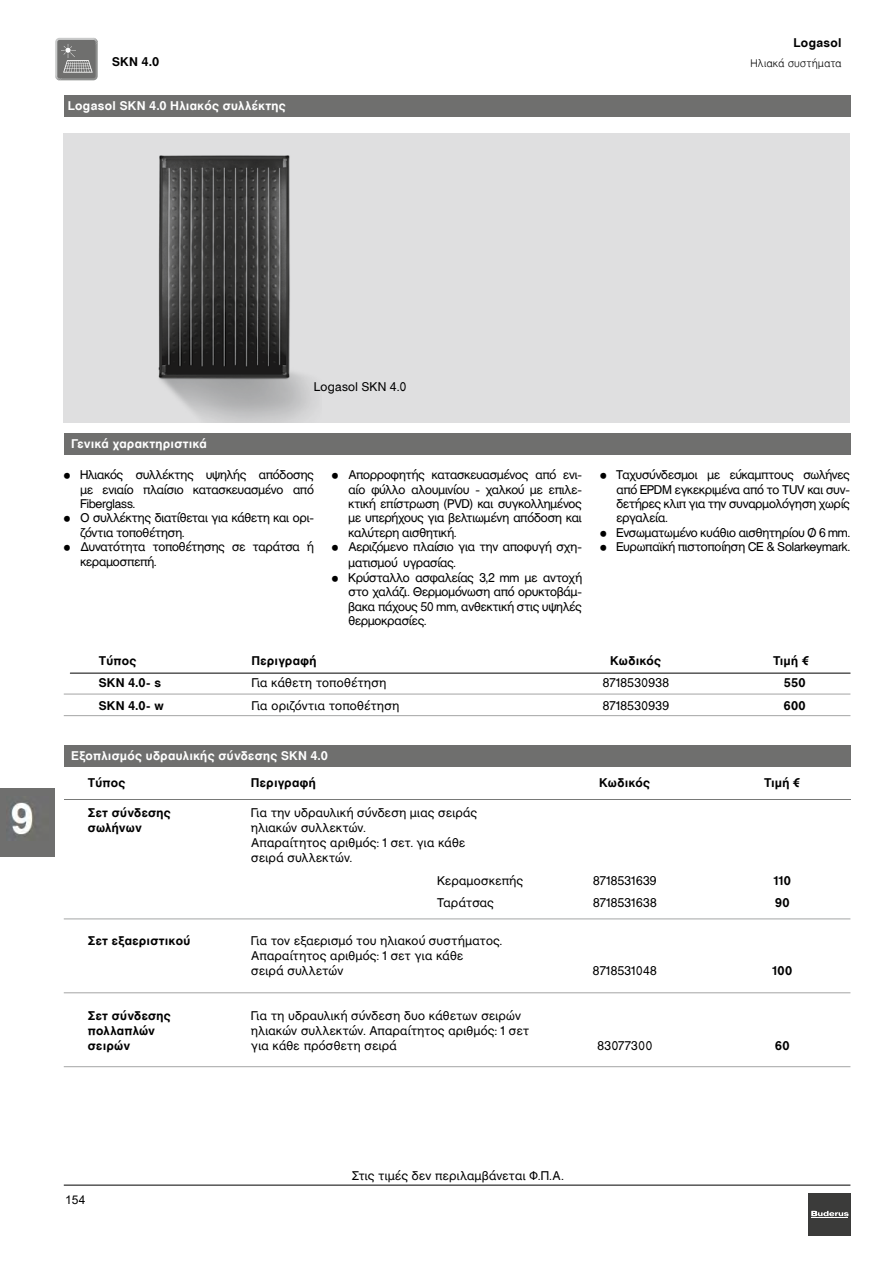
<style>
.page{position:relative;width:893px;height:1263px;background:#fff}
.page>*{position:absolute;margin:0;border:0;box-sizing:border-box;transform-origin:0 0}
.t1{font:12px/14.4px "Mg Helvetica UC Pol";letter-spacing:-.01em;color:#000;text-align:justify}
.t2{font:12px/15px "Mg Helvetica UC Pol";letter-spacing:.01em;color:#000}
.t3{font:12px/14.4px "Mg Helvetica UC Pol";letter-spacing:-.035em;color:#000}
.t4{font:700 12px "Mg Helvetica UC Pol";letter-spacing:.02em;color:#000}
.t5{font:700 12px "Mg Helvetica UC Pol";letter-spacing:.02em;color:#fff}
.t6{font:12px "Mg Helvetica UC Pol";letter-spacing:.03em;color:#000}
.t7{font:12px "Mg Helvetica Light UC Pol";letter-spacing:.02em;color:#000}
.t8{font:12px "Mg Helvetica UC Pol";letter-spacing:.02em;color:#000}
.t9{font:12px "Mg Helvetica UC Pol";letter-spacing:.025em;color:#000}
.t10{font:700 12px "Mg Helvetica UC Pol";color:#000}
.t11{font:12px "Arial";color:#000}
</style>
<div class="page">
<hr style="left:64px;top:1185px;width:786px;height:1px;background:#000">
<div style="left:808px;top:1193px;width:42px;height:43px;background:#3b3b3a"></div>
<hr style="left:811px;top:1217px;width:37px;height:1px;background:#fff">
<svg style="left:811px;top:1211px;width:38px;height:5px"></svg>
<div style="left:0;top:788px;width:55px;height:69px;background:#6f6f6e"></div>
<div style="left:64px;top:133px;width:786px;height:289px;background:#dfdfe0"></div>
<div style="left:64px;top:96px;width:786px;height:21px;background:#6f6f6e"></div>
<div style="left:64px;top:434px;width:786px;height:21px;background:#6f6f6e"></div>
<div style="left:64px;top:746px;width:786px;height:21px;background:#6f6f6e"></div>
<hr style="left:70px;top:673px;width:780px;height:1px;background:#000">
<hr style="left:64px;top:918px;width:786px;height:1px;background:#a4a5a5">
<hr style="left:64px;top:715px;width:786px;height:1px;background:#a4a5a5">
<hr style="left:64px;top:694px;width:786px;height:1px;background:#a4a5a5">
<hr style="left:64px;top:992px;width:786px;height:1px;background:#a4a5a5">
<hr style="left:64px;top:1066px;width:786px;height:1px;background:#a4a5a5">
<img style="left:158px;top:155px;width:156px;height:267px">
<hr style="left:64px;top:799px;width:786px;height:1px;background:#787978">
<svg style="left:55px;top:38px;width:43px;height:42px"></svg>
<img style="left:10px;top:802px;width:24px;height:33px">
<p class="t4" style="left:794px;top:35px;width:50px">Logasol</p>
<p class="t4" style="left:112px;top:54px;width:48px">SKN 4.0</p>
<p class="t7" style="left:751px;top:57px;width:92px">Ηλιακά συστήματα</p>
<p class="t5" style="left:68px;top:98px;width:219px">Logasol SKN 4.0 Ηλιακός συλλέκτης</p>
<p class="t5" style="left:72px;top:436px;width:137px">Γενικά χαρακτηριστικά</p>
<p class="t8" style="left:314px;top:379px;width:94px">Logasol SKN 4.0</p>
<p class="t1" style="left:80px;top:468px;width:235px;text-indent:-16px">• Hλιακός συλλέκτης υψηλής απόδοσης με ενιαίο πλαίσιο κατασκευασμένο από Fiberglass.</p>
<p class="t3" style="left:80px;top:511px;width:235px;text-indent:-16px">• Ο συλλέκτης διατίθεται για κάθετη και ορι&shy;ζόντια τοποθέτηση.</p>
<p class="t3" style="left:80px;top:540px;width:235px;text-indent:-16px">• Δυνατότητα τοποθέτησης σε ταράτσα ή κεραμοσπεπή.</p>
<p class="t1" style="left:348px;top:468px;width:235px;text-indent:-16px">• Απορροφητής κατασκευασμένος από ενι&shy;αίο φύλλο αλουμινίου - χαλκού με επιλε&shy;κτική επίστρωση (PVD) και συγκολλημένος με υπερήχους για βελτιωμένη απόδοση και καλύτερη αισθητική.</p>
<p class="t3" style="left:348px;top:539px;width:235px;line-height:16.2px;text-indent:-16px">• Αεριζόμενο πλαίσιο για την αποφυγή σχη&shy;ματισμού υγρασίας.</p>
<p class="t1" style="left:348px;top:570px;width:235px;text-indent:-17px">• Κρύσταλλο ασφαλείας 3,2 mm με αντοχή στο χαλάζι. Θερμομόνωση από ορυκτοβάμ&shy;βακα πάχους 50 mm, ανθεκτική στις υψηλές θερμοκρασίες.</p>
<p class="t1" style="left:616px;top:468px;width:235px;text-indent:-16px">• Ταχυσύνδεσμοι με εύκαμπτους σωλήνες από EPDM εγκεκριμένα από το TUV και συν&shy;δετήρες κλιπ για την συναρμολόγηση χωρίς εργαλεία.</p>
<p class="t3" style="left:600px;top:525px;width:252px">• Ενσωματωμένο κυάθιο αισθητηρίου 6 mm.</p>
<p class="t1" style="left:600px;top:540px;width:252px">• Ευρωπαϊκή πιστοποίηση CE &amp; Solarkeymark.</p>
<p class="t4" style="left:99px;top:653px;width:39px">Τύπος</p>
<p class="t4" style="left:252px;top:653px;width:66px">Περιγραφή</p>
<p class="t4" style="left:610px;top:653px;width:52px">Κωδικός</p>
<p class="t4" style="left:773px;top:653px;width:38px">Τιμή €</p>
<p class="t4" style="left:99px;top:675px;width:64px">SKN 4.0- s</p>
<p class="t1" style="left:252px;top:676px;width:136px">Για κάθετη τοποθέτηση</p>
<p class="t6" style="left:603px;top:676px;width:68px">8718530938</p>
<p class="t4" style="left:784px;top:675px;width:23px">550</p>
<p class="t4" style="left:99px;top:698px;width:67px">SKN 4.0- w</p>
<p class="t1" style="left:252px;top:698px;width:149px">Για οριζόντια τοποθέτηση</p>
<p class="t6" style="left:603px;top:698px;width:68px">8718530939</p>
<p class="t4" style="left:784px;top:698px;width:23px">600</p>
<p class="t5" style="left:72px;top:748px;width:258px">Εξοπλισμός υδραυλικής σύνδεσης SKN 4.0</p>
<p class="t4" style="left:88px;top:775px;width:39px">Τύπος</p>
<p class="t4" style="left:251px;top:775px;width:66px">Περιγραφή</p>
<p class="t4" style="left:599px;top:775px;width:52px">Κωδικός</p>
<p class="t4" style="left:764px;top:775px;width:38px">Τιμή €</p>
<p class="t4" style="left:88px;top:805px;width:84px">Σετ σύνδεσης</p>
<p class="t2" style="left:251px;top:805px;width:228px">Για την υδραυλική σύνδεση μιας σειράς</p>
<p class="t10" style="left:88px;top:820px;width:56px">σωλήνων</p>
<p class="t2" style="left:251px;top:820px;width:216px">ηλιακών συλλεκτών.<br>Απαραίτητος αριθμός: 1 σετ. για κάθε σειρά συλλεκτών.</p>
<p class="t2" style="left:437px;top:873px;width:87px">Κεραμοσκεπής</p>
<p class="t6" style="left:593px;top:873px;width:65px">8718531639</p>
<p class="t4" style="left:774px;top:873px;width:18px">110</p>
<p class="t1" style="left:437px;top:896px;width:58px">Ταράτσας</p>
<p class="t6" style="left:593px;top:896px;width:65px">8718531638</p>
<p class="t4" style="left:775px;top:895px;width:16px">90</p>
<p class="t4" style="left:88px;top:933px;width:104px">Σετ εξαεριστικού</p>
<p class="t2" style="left:251px;top:933px;width:252px">Για τον εξαερισμό του ηλιακού συστήματος.<br>Aπαραίτητος αριθμός: 1 σετ για κάθε<br>σειρά συλλετών</p>
<p class="t9" style="left:593px;top:963px;width:65px">8718531048</p>
<p class="t4" style="left:773px;top:963px;width:21px">100</p>
<p class="t4" style="left:88px;top:1008px;width:85px">Σετ σύνδεσης</p>
<p class="t2" style="left:251px;top:1008px;width:271px">Για τη υδραυλική σύνδεση δυο κάθετων σειρών</p>
<p class="t4" style="left:88px;top:1023px;width:69px">πολλαπλών</p>
<p class="t2" style="left:251px;top:1023px;width:279px">ηλιακών συλλεκτών. Aπαραίτητος αριθμός: 1 σετ</p>
<p class="t4" style="left:88px;top:1038px;width:44px">σειρών</p>
<p class="t2" style="left:251px;top:1038px;width:147px">για κάθε πρόσθετη σειρά</p>
<p class="t1" style="left:597px;top:1038px;width:56px">83077300</p>
<p class="t4" style="left:775px;top:1038px;width:16px">60</p>
<p class="t11" style="left:65px;top:1192px;width:22px">154</p>
<p class="t2" style="left:352px;top:1168px;width:213px">Στις τιμές δεν περιλαμβάνεται Φ.Π.Α.</p>
</div>
